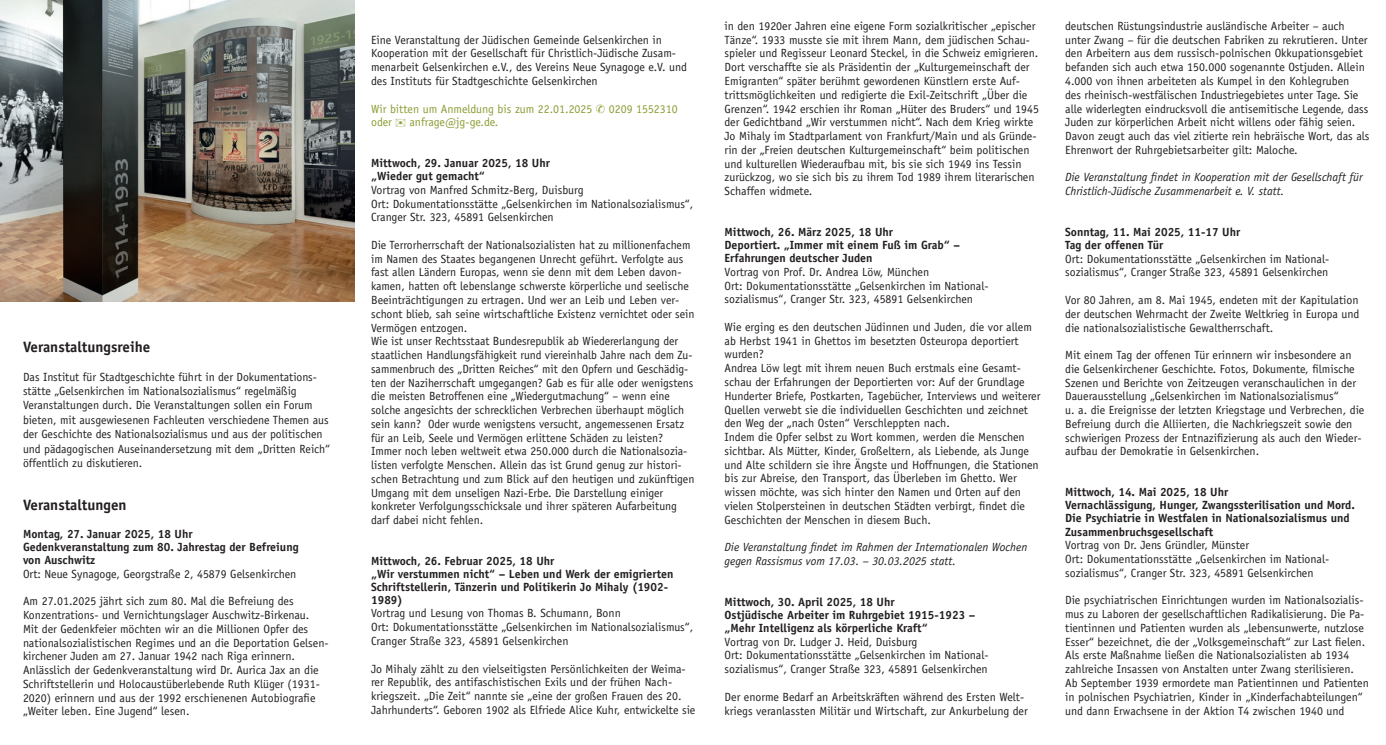
<style>
.page{position:relative;width:1386px;height:745px;background:#fff}
.page>*{position:absolute;margin:0;border:0;box-sizing:border-box;transform-origin:0 0}
.t1{font:700 15px "Officina Sans Std";color:#231f20}
.t2{font:11.88px/13.8px "Officina Sans Std";color:#231f20}
.t3{font:700 11.88px/13.1px "Officina Sans Std";color:#231f20}
.t4{font:italic 11.88px/13.8px "Officina Sans Std";color:#231f20}
.t5{font:11.88px/13.8px "Officina Sans Std";color:#8d9c34}
</style>
<div class="page">
<img style="left:0;top:0;width:354px;height:301px">
<p class="t1" style="left:23px;top:337px;width:129px">Veranstaltungsreihe</p>
<p class="t2" style="left:23px;top:369px;width:308px;line-height:14.4px">Das Institut für Stadtgeschichte führt in der Dokumentations&shy;stätte „Gelsenkirchen im Nationalsozialismus“ regelmäßig Veranstaltungen durch. Die Veranstaltungen sollen ein Forum bieten, mit ausgewiesenen Fachleuten verschiedene Themen aus der Geschichte des Nationalsozialismus und aus der politischen und pädagogischen Auseinandersetzung mit dem „Dritten Reich“ öffentlich zu diskutieren.</p>
<p class="t1" style="left:23px;top:495px;width:105px">Veranstaltungen</p>
<p class="t3" style="left:23px;top:526px;width:277px">Montag, 27. Januar 2025, 18 Uhr<br>Gedenkveranstaltung zum 80. Jahrestag der Befreiung von Auschwitz</p>
<p class="t2" style="left:23px;top:566px;width:275px">Ort: Neue Synagoge, Georgstraße 2, 45879 Gelsenkirchen</p>
<p class="t2" style="left:23px;top:594px;width:307px">Am 27.01.2025 jährt sich zum 80. Mal die Befreiung des Konzentrations- und Vernichtungslager Auschwitz-Birkenau.<br>Mit der Gedenkfeier möchten wir an die Millionen Opfer des nationalsozialistischen Regimes und an die Deportation Gelsen&shy;kirchener Juden am 27. Januar 1942 nach Riga erinnern.<br>Anlässlich der Gedenkveranstaltung wird Dr. Aurica Jax an die Schriftstellerin und Holocaustüberlebende Ruth Klüger (1931- 2020) erinnern und aus der 1992 erschienenen Autobiografie „Weiter leben. Eine Jugend“ lesen.</p>
<p class="t2" style="left:371px;top:33px;width:317px">Eine Veranstaltung der Jüdischen Gemeinde Gelsenkirchen in Kooperation mit der Gesellschaft für Christlich-Jüdische Zusam&shy;menarbeit Gelsenkirchen e.V., des Vereins Neue Synagoge e.V. und des Instituts für Stadtgeschichte Gelsenkirchen</p>
<p class="t5" style="left:371px;top:102px;width:308px">Wir bitten um Anmeldung bis zum 22.01.2025 ✆ 0209 1552310 oder ✉ anfrage@jg-ge.de.</p>
<p class="t3" style="left:371px;top:156px;width:180px">Mittwoch, 29. Januar 2025, 18 Uhr „Wieder gut gemacht“</p>
<p class="t2" style="left:371px;top:183px;width:324px">Vortrag von Manfred Schmitz-Berg, Duisburg<br>Ort: Dokumentationsstätte „Gelsenkirchen im Nationalsozialismus“,<br>Cranger Str. 323, 45891 Gelsenkirchen</p>
<p class="t2" style="left:371px;top:238px;width:325px">Die Terrorherrschaft der Nationalsozialisten hat zu millionenfachem im Namen des Staates begangenen Unrecht geführt. Verfolgte aus fast allen Ländern Europas, wenn sie denn mit dem Leben davon&shy;kamen, hatten oft lebenslange schwerste körperliche und seelische Beeinträchtigungen zu ertragen. Und wer an Leib und Leben ver&shy;schont blieb, sah seine wirtschaftliche Existenz vernichtet oder sein Vermögen entzogen.<br>Wie ist unser Rechtsstaat Bundesrepublik ab Wiedererlangung der staatlichen Handlungsfähigkeit rund viereinhalb Jahre nach dem Zu&shy;sammenbruch des „Dritten Reiches“ mit den Opfern und Geschädig&shy;ten der Naziherrschaft umgegangen? Gab es für alle oder wenigstens die meisten Betroffenen eine „Wiedergutmachung“ – wenn eine solche angesichts der schrecklichen Verbrechen überhaupt möglich sein kann? Oder wurde wenigstens versucht, angemessenen Ersatz für an Leib, Seele und Vermögen erlittene Schäden zu leisten?<br>Immer noch leben weltweit etwa 250.000 durch die Nationalsozia&shy;listen verfolgte Menschen. Allein das ist Grund genug zur histori&shy;schen Betrachtung und zum Blick auf den heutigen und zukünftigen Umgang mit dem unseligen Nazi-Erbe. Die Darstellung einiger konkreter Verfolgungsschicksale und ihrer späteren Aufarbeitung darf dabei nicht fehlen.</p>
<p class="t3" style="left:371px;top:553px;width:304px">Mittwoch, 26. Februar 2025, 18 Uhr<br>„Wir verstummen nicht“ – Leben und Werk der emigrierten Schriftstellerin, Tänzerin und Politikerin Jo Mihaly (1902- 1989)</p>
<p class="t2" style="left:371px;top:606px;width:324px">Vortrag und Lesung von Thomas B. Schumann, Bonn<br>Ort: Dokumentationsstätte „Gelsenkirchen im Nationalsozialismus“,<br>Cranger Straße 323, 45891 Gelsenkirchen</p>
<p class="t2" style="left:371px;top:661px;width:326px">Jo Mihaly zählt zu den vielseitigsten Persönlichkeiten der Weima&shy;rer Republik, des antifaschistischen Exils und der frühen Nach&shy;kriegszeit. „Die Zeit“ nannte sie „eine der großen Frauen des 20.<br>Jahrhunderts“. Geboren 1902 als Elfriede Alice Kuhr, entwickelte sie</p>
<p class="t2" style="left:724px;top:19px;width:316px">in den 1920er Jahren eine eigene Form sozialkritischer „epischer Tänze“. 1933 musste sie mit ihrem Mann, dem jüdischen Schau&shy;spieler und Regisseur Leonard Steckel, in die Schweiz emigrieren.<br>Dort verschaffte sie als Präsidentin der „Kulturgemeinschaft der Emigranten“ später berühmt gewordenen Künstlern erste Auf&shy;trittsmöglichkeiten und redigierte die Exil-Zeitschrift „Über die Grenzen“. 1942 erschien ihr Roman „Hüter des Bruders“ und 1945 der Gedichtband „Wir verstummen nicht“. Nach dem Krieg wirkte Jo Mihaly im Stadtparlament von Frankfurt/Main und als Gründe&shy;rin der „Freien deutschen Kulturgemeinschaft“ beim politischen und kulturellen Wiederaufbau mit, bis sie sich 1949 ins Tessin zurückzog, wo sie sich bis zu ihrem Tod 1989 ihrem literarischen Schaffen widmete.</p>
<p class="t3" style="left:724px;top:225px;width:237px">Mittwoch, 26. März 2025, 18 Uhr<br>Deportiert. „Immer mit einem Fuß im Grab“ –<br>Erfahrungen deutscher Juden</p>
<p class="t2" style="left:724px;top:265px;width:264px">Vortrag von Prof. Dr. Andrea Löw, München<br>Ort: Dokumentationsstätte „Gelsenkirchen im National&shy;sozialismus“, Cranger Str. 323, 45891 Gelsenkirchen</p>
<p class="t2" style="left:724px;top:320px;width:317px">Wie erging es den deutschen Jüdinnen und Juden, die vor allem ab Herbst 1941 in Ghettos im besetzten Osteuropa deportiert wurden?<br>Andrea Löw legt mit ihrem neuen Buch erstmals eine Gesamt&shy;schau der Erfahrungen der Deportierten vor: Auf der Grundlage Hunderter Briefe, Postkarten, Tagebücher, Interviews und weiterer Quellen verwebt sie die individuellen Geschichten und zeichnet den Weg der „nach Osten“ Verschleppten nach.<br>Indem die Opfer selbst zu Wort kommen, werden die Menschen sichtbar. Als Mütter, Kinder, Großeltern, als Liebende, als Junge und Alte schildern sie ihre Ängste und Hoffnungen, die Stationen bis zur Abreise, den Transport, das Überleben im Ghetto. Wer wissen möchte, was sich hinter den Namen und Orten auf den vielen Stolpersteinen in deutschen Städten verbirgt, findet die Geschichten der Menschen in diesem Buch.</p>
<p class="t4" style="left:724px;top:540px;width:304px">Die Veranstaltung findet im Rahmen der Internationalen Wochen gegen Rassismus vom 17.03. – 30.03.2025 statt.</p>
<p class="t3" style="left:724px;top:594px;width:252px">Mittwoch, 30. April 2025, 18 Uhr<br>Ostjüdische Arbeiter im Ruhrgebiet 1915-1923 – „Mehr Intelligenz als körperliche Kraft“</p>
<p class="t2" style="left:724px;top:634px;width:265px">Vortrag von Dr. Ludger J. Heid, Duisburg<br>Ort: Dokumentationsstätte „Gelsenkirchen im National&shy;sozialismus“, Cranger Straße 323, 45891 Gelsenkirchen</p>
<p class="t2" style="left:724px;top:689px;width:305px">Der enorme Bedarf an Arbeitskräften während des Ersten Welt&shy;kriegs veranlassten Militär und Wirtschaft, zur Ankurbelung der</p>
<p class="t2" style="left:1065px;top:19px;width:306px">deutschen Rüstungsindustrie ausländische Arbeiter – auch unter Zwang – für die deutschen Fabriken zu rekrutieren. Unter den Arbeitern aus dem russisch-polnischen Okkupationsgebiet befanden sich auch etwa 150.000 sogenannte Ostjuden. Allein 4.000 von ihnen arbeiteten als Kumpel in den Kohlegruben<br>des rheinisch-westfälischen Industriegebietes unter Tage. Sie alle widerlegten eindrucksvoll die antisemitische Legende, dass Juden zur körperlichen Arbeit nicht willens oder fähig seien.<br>Davon zeugt auch das viel zitierte rein hebräische Wort, das als Ehrenwort der Ruhrgebietsarbeiter gilt: Maloche.</p>
<p class="t4" style="left:1065px;top:170px;width:299px">Die Veranstaltung findet in Kooperation mit der Gesellschaft für<br>Christlich-Jüdische Zusammenarbeit e. V. statt.</p>
<p class="t3" style="left:1065px;top:225px;width:177px">Sonntag, 11. Mai 2025, 11-17 Uhr<br>Tag der offenen Tür</p>
<p class="t2" style="left:1065px;top:252px;width:265px">Ort: Dokumentationsstätte „Gelsenkirchen im National&shy;sozialismus“, Cranger Straße 323, 45891 Gelsenkirchen</p>
<p class="t2" style="left:1065px;top:293px;width:296px;text-align:justify">Vor 80 Jahren, am 8. Mai 1945, endeten mit der Kapitulation der deutschen Wehrmacht der Zweite Weltkrieg in Europa und die nationalsozialistische Gewaltherrschaft.</p>
<p class="t2" style="left:1065px;top:348px;width:300px">Mit einem Tag der offenen Tür erinnern wir insbesondere an die Gelsenkirchener Geschichte. Fotos, Dokumente, filmische Szenen und Berichte von Zeitzeugen veranschaulichen in der Dauerausstellung „Gelsenkirchen im Nationalsozialismus“<br>u. a. die Ereignisse der letzten Kriegstage und Verbrechen, die Befreiung durch die Alliierten, die Nachkriegszeit sowie den schwierigen Prozess der Entnazifizierung als auch den Wieder&shy;aufbau der Demokratie in Gelsenkirchen.</p>
<p class="t3" style="left:1065px;top:485px;width:291px">Mittwoch, 14. Mai 2025, 18 Uhr<br>Vernachlässigung, Hunger, Zwangssterilisation und Mord.<br>Die Psychiatrie in Westfalen in Nationalsozialismus und Zusammenbruchsgesellschaft</p>
<p class="t2" style="left:1065px;top:538px;width:264px">Vortrag von Dr. Jens Gründler, Münster<br>Ort: Dokumentationsstätte „Gelsenkirchen im National&shy;sozialismus“, Cranger Str. 323, 45891 Gelsenkirchen</p>
<p class="t2" style="left:1065px;top:593px;width:305px">Die psychiatrischen Einrichtungen wurden im Nationalsozialis&shy;mus zu Laboren der gesellschaftlichen Radikalisierung. Die Pa&shy;tientinnen und Patienten wurden als „lebensunwerte, nutzlose Esser“ bezeichnet, die der „Volksgemeinschaft“ zur Last fielen.<br>Als erste Maßnahme ließen die Nationalsozialisten ab 1934 zahlreiche Insassen von Anstalten unter Zwang sterilisieren.<br>Ab September 1939 ermordete man Patientinnen und Patienten in polnischen Psychiatrien, Kinder in „Kinderfachabteilungen“ und dann Erwachsene in der Aktion T4 zwischen 1940 und</p>
</div>
